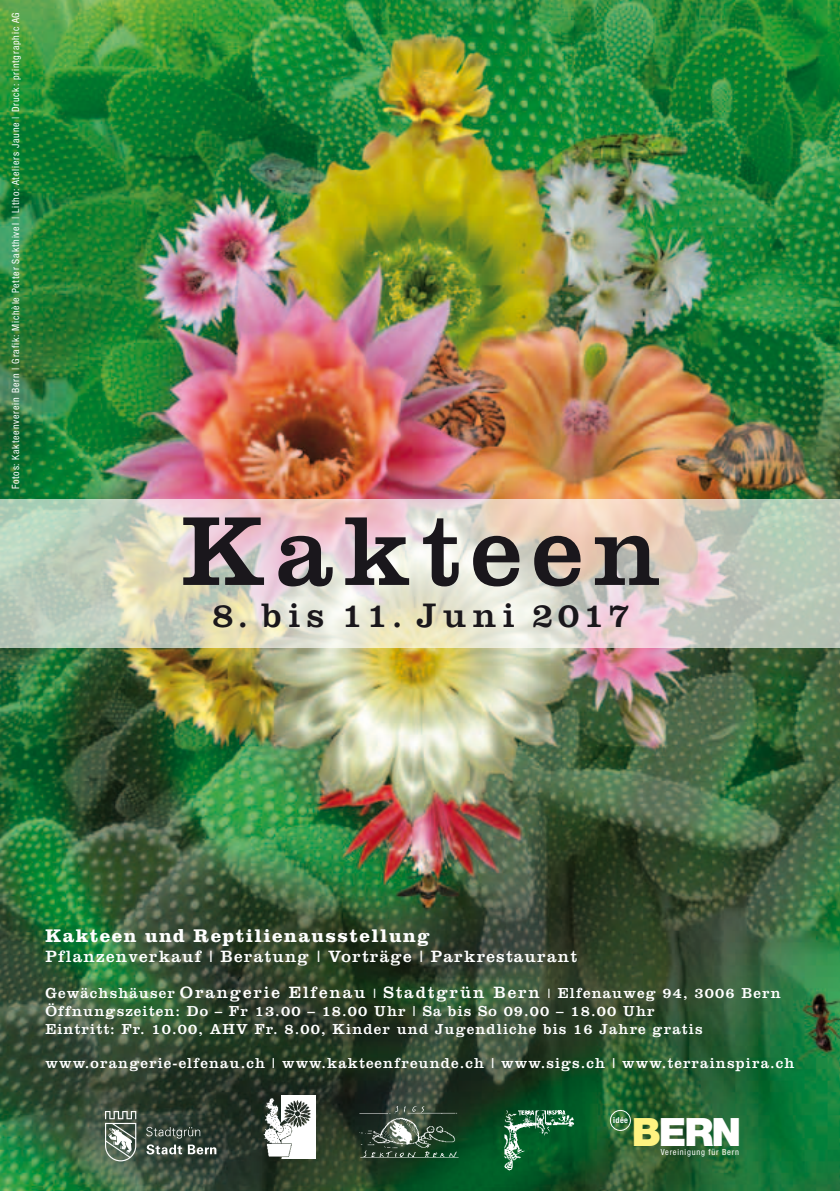
<style>
.page{position:relative;width:840px;height:1191px;background:#fff}
.page>*{position:absolute;margin:0;border:0;box-sizing:border-box;transform-origin:0 0}
.t1{font:101.8px "Clarendon";letter-spacing:.1em;color:#1a171c}
.t2{font:900 39.2px "Helvetica Neue";color:#fff}
.t3{font:35.4px "Clarendon";letter-spacing:.18em;color:#1a171c}
.t4{font:700 19px "Clarendon";letter-spacing:.075em;color:#fff}
.t5{font:17px "Clarendon";letter-spacing:.075em;color:#fff}
.t6{font:15px/18px "Clarendon";letter-spacing:.075em;color:#fff}
.t7{font:condensed 10px "Helvetica Neue";letter-spacing:.08em;color:#fff}
.t8{font:condensed 8.4px "Helvetica Neue";letter-spacing:.09em;color:#fff}
.t9{font:700 condensed 8.2px "Helvetica Neue";color:#fff}
.s1{font-size:17px}
.s2{font-size:14px}
.s3{color:#fff381}
</style>
<div class="page">
<img style="left:0;top:0;width:839px;height:1191px">
<svg style="left:0;top:499px;width:839px;height:148px"></svg>
<div style="left:609px;top:1110px;width:21px;height:20px;border:1px solid #fff;border-radius:50%"></div>
<img style="left:357px;top:1105px;width:103px;height:53px">
<svg style="left:105px;top:1111px;width:31px;height:50px"></svg>
<svg style="left:146px;top:1144px;width:36px;height:10px"></svg>
<svg style="left:188px;top:1144px;width:28px;height:10px"></svg>
<svg style="left:146px;top:1126px;width:54px;height:12px"></svg>
<img style="left:503px;top:1109px;width:72px;height:61px">
<img style="left:263px;top:1095px;width:52px;height:63px">
<p class="t7" style="left:10px;top:489px;width:478px;rotate:-90deg">Fotos: Kakteenverein Bern | Grafik: Michèle Petter Sakthivel | Litho: Ateliers Jaune | Druck: printgraphic AG</p>
<h1 class="t1" style="left:181px;top:491px;width:481px">Kakteen</h1>
<h3 class="t3" style="left:212px;top:595px;width:419px">8. bis 11. Juni 2017</h3>
<p class="t4" style="left:45px;top:924px;width:386px">Kakteen und Reptilienausstellung</p>
<p class="t5" style="left:45px;top:946px;width:533px">Pflanzenverkauf | Beratung | Vorträge | Parkrestaurant</p>
<p class="t6" style="left:45px;top:983px;width:736px">Gewächshäuser <span class="s1">Orangerie Elfenau</span> <span class="s2">|</span> <span class="s1">Stadtgrün Bern</span> <span class="s2">|</span> Elfenauweg 94, 3006 Bern<br>Öffnungszeiten: Do – Fr 13.00 – 18.00 Uhr | Sa bis So 09.00 – 18.00 Uhr<br>Eintritt: Fr. 10.00, AHV Fr. 8.00, Kinder und Jugendliche bis 16 Jahre gratis</p>
<p class="t6" style="left:45px;top:1053px;width:750px">www.orangerie-elfenau.ch | www.kakteenfreunde.ch | www.sigs.ch | www.terrainspira.ch</p>
<p class="t9" style="left:612px;top:1115px;width:17px">idée</p>
<h2 class="t2" style="left:631px;top:1109px;width:111px"><span class="s3">B</span>ERN</h2>
<p class="t8" style="left:660px;top:1147px;width:80px">Vereinigung für Bern</p>
</div>
